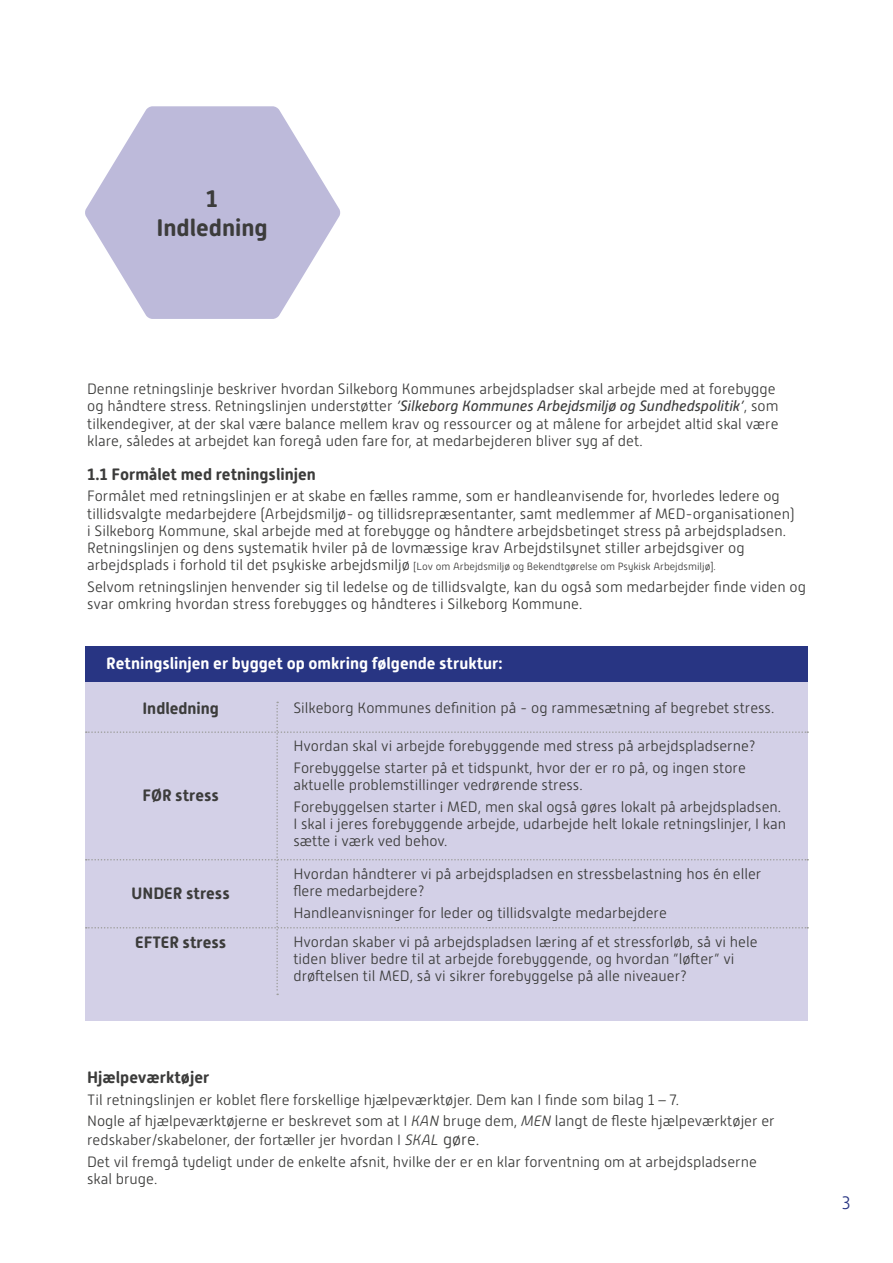
<style>
.page{position:relative;width:893px;height:1263px;background:#fff}
.page>*{position:absolute;margin:0;border:0;box-sizing:border-box;transform-origin:0 0}
.t1{font:700 24px "Alwyn New Rounded";color:#3c3c3b}
.t2{font:300 18px "Alwyn New Rounded";color:#283583}
.H3_Tabel{font:700 16.5px "Alwyn New Rounded";color:#fff}
.H4{font:700 16.5px "Alwyn New Rounded";color:#3c3c3b}
.H4_cent_pos{font:700 16.5px "Alwyn New Rounded";color:#3c3c3b}
.t3{font:300 15px/17.2px "Alwyn New Rounded";color:#3c3c3b}
.t4{font:300 10.5px "Alwyn New Rounded";color:#3c3c3b}
.s1{font-weight:400;font-style:italic}
.s2{font-size:15px}
.s3{font-style:italic}
.s4{font-size:16.5px}
</style>
<div class="page">
<div style="left:85px;top:646px;width:723px;height:36px;background:#283583"></div>
<div style="left:85px;top:682px;width:723px;height:338px;background:#d3d0e7"></div>
<svg style="left:85px;top:106px;width:255px;height:213px;fill:#bdbada"></svg>
<svg style="left:86px;top:702px;width:722px;height:293px"></svg>
<h3 class="t1" style="left:206px;top:185px;width:14px">1</h3>
<h3 class="t1" style="left:156px;top:214px;width:113px">Indledning</h3>
<p class="t3" style="left:87px;top:380px;width:693px">Denne retningslinje beskriver hvordan Silkeborg Kommunes arbejdspladser skal arbejde med at forebygge og håndtere stress. Retningslinjen understøtter <span class="s1">’Silkeborg Kommunes Arbejdsmiljø og Sundhedspolitik’</span>, som tilkendegiver, at der skal være balance mellem krav og ressourcer og at målene for arbejdet altid skal være klare, således at arbejdet kan foregå uden fare for, at medarbejderen bliver syg af det.</p>
<h3 class="H4" style="left:87px;top:464px;width:230px">1.1 Formålet med retningslinjen</h3>
<p class="t3" style="left:87px;top:487px;width:709px">Formålet med retningslinjen er at skabe en fælles ramme, som er handleanvisende for, hvorledes ledere og tillidsvalgte medarbejdere (Arbejdsmiljø- og tillidsrepræsentanter, samt medlemmer af MED-organisationen) i Silkeborg Kommune, skal arbejde med at forebygge og håndtere arbejdsbetinget stress på arbejdspladsen.<br>Retningslinjen og dens systematik hviler på de lovmæssige krav Arbejdstilsynet stiller arbejdsgiver og</p>
<p class="t4" style="left:87px;top:561px;width:630px"><span class="s2">arbejdsplads i forhold til det psykiske arbejdsmiljø</span> [Lov om Arbejdsmiljø og Bekendtgørelse om Psykisk Arbejdsmiljø].</p>
<p class="t3" style="left:87px;top:578px;width:720px">Selvom retningslinjen henvender sig til ledelse og de tillidsvalgte, kan du også som medarbejder finde viden og svar omkring hvordan stress forebygges og håndteres i Silkeborg Kommune.</p>
<h3 class="H3_Tabel" style="left:106px;top:654px;width:398px">Retningslinjen er bygget op omkring følgende struktur:</h3>
<h3 class="H4_cent_pos" style="left:142px;top:699px;width:78px">Indledning</h3>
<h3 class="H4_cent_pos" style="left:142px;top:786px;width:78px">FØR stress</h3>
<h3 class="H4_cent_pos" style="left:132px;top:884px;width:100px">UNDER stress</h3>
<h3 class="H4_cent_pos" style="left:135px;top:933px;width:93px">EFTER stress</h3>
<p class="t3" style="left:293px;top:699px;width:482px">Silkeborg Kommunes definition på - og rammesætning af begrebet stress.</p>
<p class="t3" style="left:293px;top:738px;width:464px">Hvordan skal vi arbejde forebyggende med stress på arbejdspladserne?</p>
<p class="t3" style="left:293px;top:759px;width:454px">Forebyggelse starter på et tidspunkt, hvor der er ro på, og ingen store aktuelle problemstillinger vedrørende stress.</p>
<p class="t3" style="left:293px;top:798px;width:494px">Forebyggelsen starter i MED, men skal også gøres lokalt på arbejdspladsen.<br>I skal i jeres forebyggende arbejde, udarbejde helt lokale retningslinjer, I kan sætte i værk ved behov.</p>
<p class="t3" style="left:293px;top:865px;width:469px">Hvordan håndterer vi på arbejdspladsen en stressbelastning hos én eller flere medarbejdere?</p>
<p class="t3" style="left:293px;top:904px;width:375px">Handleanvisninger for leder og tillidsvalgte medarbejdere</p>
<p class="t3" style="left:293px;top:933px;width:466px">Hvordan skaber vi på arbejdspladsen læring af et stressforløb, så vi hele tiden bliver bedre til at arbejde forebyggende, og hvordan ”løfter” vi drøftelsen til MED, så vi sikrer forebyggelse på alle niveauer?</p>
<h3 class="H4" style="left:87px;top:1068px;width:124px">Hjælpeværktøjer</h3>
<p class="t3" style="left:87px;top:1091px;width:593px">Til retningslinjen er koblet flere forskellige hjælpeværktøjer. Dem kan I finde som bilag 1 – 7.</p>
<p class="t3" style="left:87px;top:1111px;width:689px;line-height:19px">Nogle af hjælpeværktøjerne er beskrevet som at I <span class="s3">KAN</span> bruge dem, <span class="s3">MEN</span> langt de fleste hjælpeværktøjer er redskaber/skabeloner, der fortæller jer hvordan I <span class="s3">SKAL</span> <span class="s4">gøre.</span></p>
<p class="t3" style="left:87px;top:1153px;width:671px">Det vil fremgå tydeligt under de enkelte afsnit, hvilke der er en klar forventning om at arbejdspladserne skal bruge.</p>
<p class="t2" style="left:842px;top:1192px;width:10px">3</p>
</div>
